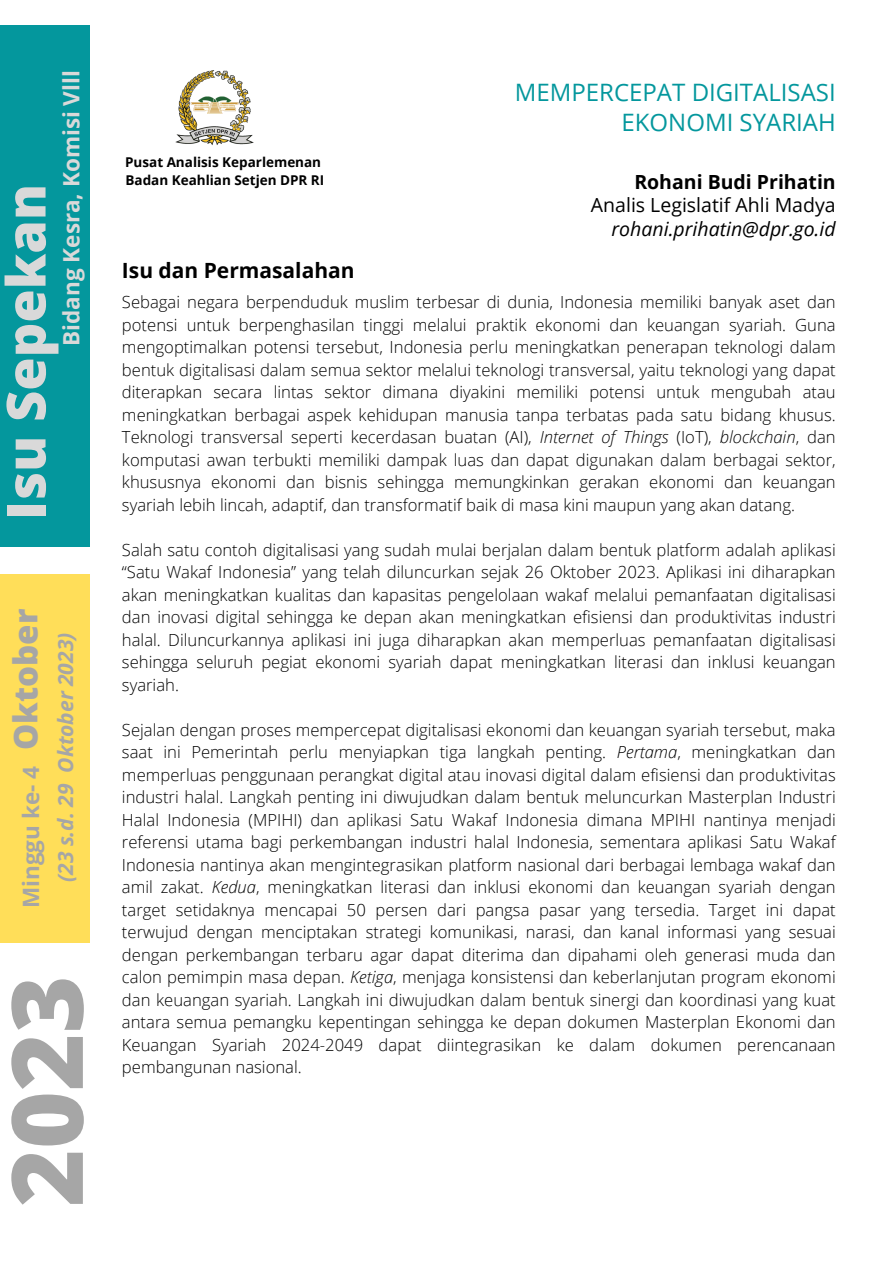
<style>
.page{position:relative;width:893px;height:1264px;background:#fff}
.page>*{position:absolute;margin:0;border:0;box-sizing:border-box;transform-origin:0 0}
.t1{font:800 98.7px "Open Sans";color:#a6a6a6}
.t2{font:800 54px "Open Sans";color:#d9d9d9}
.t3{font:800 33px "Open Sans";color:#a6a6a6}
.t4{font:24px "Open Sans";color:#04979d}
.t5{font:700 22.5px "Open Sans";color:#d9d9d9}
.t6{font:700 22.5px "Open Sans";color:#a6a6a6}
.t7{font:italic 700 21px "Open Sans";color:#a6a6a6}
.t8{font:700 21px "Open Sans";color:#000}
.t9{font:19.5px "Open Sans";color:#000}
.t10{font:italic 19.5px "Open Sans";color:#000}
.t11{font:700 19.5px "Open Sans";color:#000}
.t12{font:300 16.65px/22.5px "Open Sans";color:#000;text-align:justify}
.t13{font:700 13.5px "Open Sans";color:#000}
.s1{font-style:italic}
</style>
<div class="page">
<div style="left:0;top:25px;width:89px;height:521px;background:#04979d"></div>
<div style="left:0;top:574px;width:89px;height:369px;background:#ffde59"></div>
<img style="left:175px;top:70px;width:79px;height:75px">
<p class="t5" style="left:55px;top:346px;width:277px;rotate:-90deg">Bidang Kesra, Komisi Vlll</p>
<p class="t2" style="left:-12px;top:519px;width:337px;rotate:-90deg">Isu Sepekan</p>
<p class="t3" style="left:2px;top:750px;width:143px;rotate:-90deg">Oktober</p>
<p class="t6" style="left:15px;top:908px;width:143px;rotate:-90deg">Minggu ke- 4</p>
<p class="t7" style="left:51px;top:882px;width:252px;rotate:-90deg">(23 s.d. 29 Oktober 2023)</p>
<p class="t1" style="left:-23px;top:1206px;width:233px;rotate:-90deg">2023</p>
<p class="t13" style="left:125px;top:152px;width:197px">Pusat Analisis Keparlemenan</p>
<p class="t13" style="left:125px;top:170px;width:200px">Badan Keahlian Setjen DPR RI</p>
<p class="t8" style="left:122px;top:256px;width:234px">Isu dan Permasalahan</p>
<p class="t4" style="left:514px;top:75px;width:322px">MEMPERCEPAT DIGITALISASI</p>
<p class="t4" style="left:621px;top:105px;width:216px">EKONOMI SYARIAH</p>
<p class="t11" style="left:634px;top:168px;width:203px">Rohani Budi Prihatin</p>
<p class="t9" style="left:591px;top:191px;width:246px">Analis Legislatif Ahli Madya</p>
<p class="t10" style="left:611px;top:215px;width:226px">rohani.prihatin@dpr.go.id</p>
<p class="t12" style="left:122px;top:291px;width:715px">Sebagai negara berpenduduk muslim terbesar di dunia, Indonesia memiliki banyak aset dan potensi untuk berpenghasilan tinggi melalui praktik ekonomi dan keuangan syariah. Guna mengoptimalkan potensi tersebut, Indonesia perlu meningkatkan penerapan teknologi dalam bentuk digitalisasi dalam semua sektor melalui teknologi transversal, yaitu teknologi yang dapat diterapkan secara lintas sektor dimana diyakini memiliki potensi untuk mengubah atau meningkatkan berbagai aspek kehidupan manusia tanpa terbatas pada satu bidang khusus.<br>Teknologi transversal seperti kecerdasan buatan (AI), <span class="s1">Internet of Things</span> (IoT), <span class="s1">blockchain</span>, dan komputasi awan terbukti memiliki dampak luas dan dapat digunakan dalam berbagai sektor, khususnya ekonomi dan bisnis sehingga memungkinkan gerakan ekonomi dan keuangan syariah lebih lincah, adaptif, dan transformatif baik di masa kini maupun yang akan datang.</p>
<p class="t12" style="left:122px;top:538px;width:715px">Salah satu contoh digitalisasi yang sudah mulai berjalan dalam bentuk platform adalah aplikasi “Satu Wakaf Indonesia” yang telah diluncurkan sejak 26 Oktober 2023. Aplikasi ini diharapkan akan meningkatkan kualitas dan kapasitas pengelolaan wakaf melalui pemanfaatan digitalisasi dan inovasi digital sehingga ke depan akan meningkatkan efisiensi dan produktivitas industri halal. Diluncurkannya aplikasi ini juga diharapkan akan memperluas pemanfaatan digitalisasi sehingga seluruh pegiat ekonomi syariah dapat meningkatkan literasi dan inklusi keuangan syariah.</p>
<p class="t12" style="left:122px;top:718px;width:715px">Sejalan dengan proses mempercepat digitalisasi ekonomi dan keuangan syariah tersebut, maka saat ini Pemerintah perlu menyiapkan tiga langkah penting. <span class="s1">Pertama</span>, meningkatkan dan memperluas penggunaan perangkat digital atau inovasi digital dalam efisiensi dan produktivitas industri halal. Langkah penting ini diwujudkan dalam bentuk meluncurkan Masterplan Industri Halal Indonesia (MPIHI) dan aplikasi Satu Wakaf Indonesia dimana MPIHI nantinya menjadi referensi utama bagi perkembangan industri halal Indonesia, sementara aplikasi Satu Wakaf Indonesia nantinya akan mengintegrasikan platform nasional dari berbagai lembaga wakaf dan amil zakat. <span class="s1">Kedua</span>, meningkatkan literasi dan inklusi ekonomi dan keuangan syariah dengan target setidaknya mencapai 50 persen dari pangsa pasar yang tersedia. Target ini dapat terwujud dengan menciptakan strategi komunikasi, narasi, dan kanal informasi yang sesuai dengan perkembangan terbaru agar dapat diterima dan dipahami oleh generasi muda dan calon pemimpin masa depan. <span class="s1">Ketiga</span>, menjaga konsistensi dan keberlanjutan program ekonomi dan keuangan syariah. Langkah ini diwujudkan dalam bentuk sinergi dan koordinasi yang kuat antara semua pemangku kepentingan sehingga ke depan dokumen Masterplan Ekonomi dan Keuangan Syariah 2024-2049 dapat diintegrasikan ke dalam dokumen perencanaan pembangunan nasional.</p>
</div>
